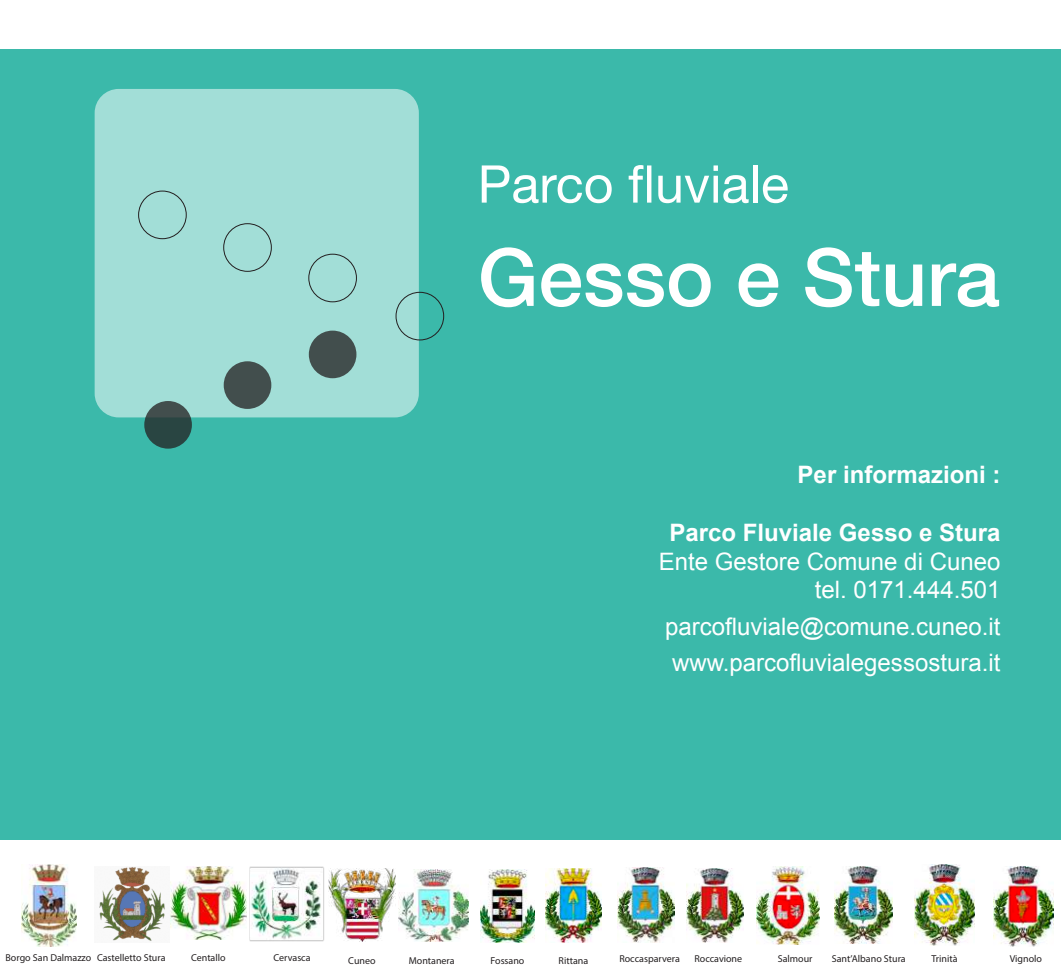
<style>
.page{position:relative;width:1062px;height:977px;background:#fff}
.page>*{position:absolute;margin:0;border:0;box-sizing:border-box;transform-origin:0 0}
.t1{font:500 80px "Helvetica Neue";color:#fff}
.t2{font:52px "Helvetica Neue";color:#fff}
.t3{font:24px/28.8px "Arial";color:#fff;text-align:right}
.t4{font:700 24px "Arial";color:#fff}
.t5{font:10px "Myriad Pro";color:#231f20}
</style>
<div class="page">
<div style="left:0;top:49px;width:1060px;height:790px;background:#3bb9aa"></div>
<div style="left:95px;top:89px;width:324px;height:328px;background:#a2ded7;border-radius:24px"></div>
<div style="left:138px;top:190px;width:49px;height:49px;border:1px solid #231f20;border-radius:50%"></div>
<div style="left:223px;top:223px;width:49px;height:49px;border:1px solid #231f20;border-radius:50%"></div>
<div style="left:308px;top:253px;width:49px;height:49px;border:1px solid #231f20;border-radius:50%"></div>
<div style="left:144px;top:401px;width:48px;height:47px;background:linear-gradient(to bottom,#455251,#1f403d);border-radius:50%"></div>
<div style="left:224px;top:361px;width:47px;height:48px;background:#424e4d;border-radius:50%"></div>
<div style="left:309px;top:330px;width:47px;height:48px;background:#424e4d;border-radius:50%"></div>
<div style="left:395px;top:292px;width:49px;height:48px;border:1px solid #231f20;border-radius:50%"></div>
<img style="left:22px;top:864px;width:54px;height:82px">
<img style="left:328px;top:868px;width:68px;height:73px">
<img style="left:246px;top:866px;width:78px;height:76px">
<img style="left:617px;top:867px;width:57px;height:75px">
<img style="left:756px;top:866px;width:63px;height:78px">
<img style="left:686px;top:868px;width:57px;height:74px">
<img style="left:914px;top:864px;width:60px;height:80px">
<img style="left:834px;top:866px;width:58px;height:77px">
<img style="left:993px;top:866px;width:60px;height:79px">
<img style="left:398px;top:869px;width:70px;height:72px">
<img style="left:480px;top:869px;width:54px;height:73px">
<img style="left:545px;top:868px;width:56px;height:74px">
<img style="left:99px;top:867px;width:66px;height:74px">
<img style="left:171px;top:866px;width:75px;height:73px">
<h2 class="t2" style="left:477px;top:146px;width:313px">Parco fluviale</h2>
<h1 class="t1" style="left:477px;top:213px;width:523px">Gesso e Stura</h1>
<h3 class="t4" style="left:797px;top:459px;width:204px">Per informazioni :</h3>
<h3 class="t4" style="left:669px;top:516px;width:332px">Parco Fluviale Gesso e Stura</h3>
<h3 class="t3" style="left:658px;top:547px;width:343px">Ente Gestore Comune di Cuneo tel. 0171.444.501</h3>
<h3 class="t3" style="left:665px;top:608px;width:337px;line-height:36px;text-align:left">parcofluviale@comune.cuneo.it www.parcofluvialegessostura.it</h3>
<p class="t5" style="left:6px;top:950px;width:87px">Borgo San Dalmazzo</p>
<p class="t5" style="left:273px;top:950px;width:39px">Cervasca</p>
<p class="t5" style="left:97px;top:950px;width:70px">Castelletto Stura</p>
<p class="t5" style="left:191px;top:950px;width:36px">Centallo</p>
<p class="t5" style="left:348px;top:953px;width:29px">Cuneo</p>
<p class="t5" style="left:408px;top:953px;width:47px">Montanera</p>
<p class="t5" style="left:490px;top:953px;width:35px">Fossano</p>
<p class="t5" style="left:558px;top:953px;width:31px">Rittana</p>
<p class="t5" style="left:619px;top:952px;width:62px">Roccasparvera</p>
<p class="t5" style="left:694px;top:952px;width:49px">Roccavione</p>
<p class="t5" style="left:777px;top:952px;width:36px">Salmour</p>
<p class="t5" style="left:831px;top:952px;width:75px">Sant’Albano Stura</p>
<p class="t5" style="left:931px;top:952px;width:28px">Trinità</p>
<p class="t5" style="left:1009px;top:952px;width:34px">Vignolo</p>
</div>
